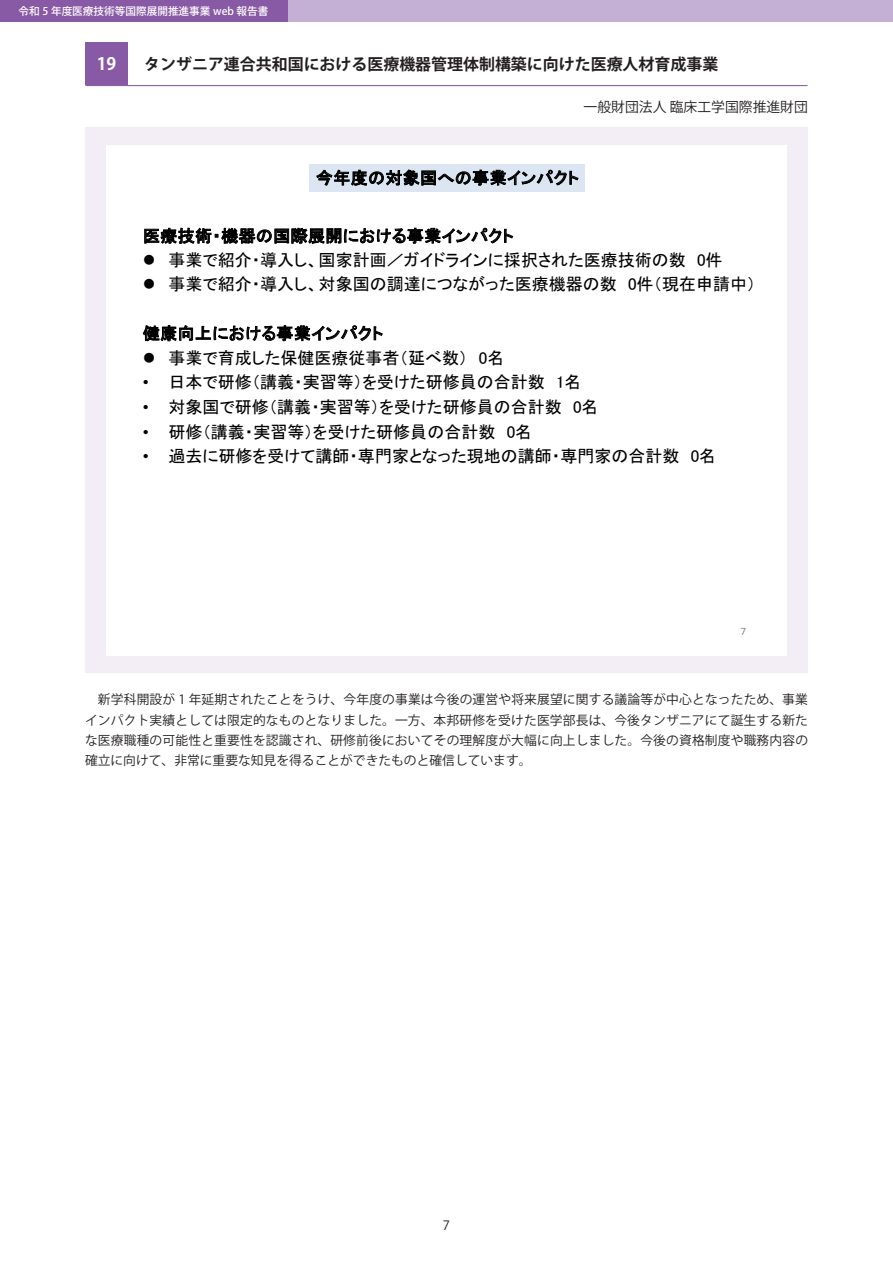
<style>
.page{position:relative;width:893px;height:1263px;background:#fff}
.page>*{position:absolute;margin:0;border:0;box-sizing:border-box;transform-origin:0 0}
.t1{font:16.95px "MS P Gothic";color:#000}
.t2{font:700 16.95px "Koz Go Pr 6 N";color:#fff}
.t3{font:16.65px "MS P Gothic";letter-spacing:.02em;color:#000}
.t4{font:700 15.9px "Koz Go Pr 6 N";color:#231f20}
.t5{font:13.8px "Koz Go Pr 6 N";color:#231f20}
.t6{font:12.75px/20.2px "Koz Go Pr 6 N";color:#231f20;text-align:justify}
.t7{font:11.4px "Calibri";color:#898989}
.t8{font:500 10.65px "Koz Go Pr 6 N";color:#fff}
.s1{font-family:"Arial"}
</style>
<div class="page">
<div style="left:0;top:0;width:893px;height:21px;background:#c4b0d4"></div>
<div style="left:86px;top:128px;width:722px;height:545px;background:#f3eef6"></div>
<div style="left:0;top:0;width:287px;height:21px;background:#8859a4"></div>
<hr style="left:85px;top:85px;width:723px;height:1px;background:#8859a4">
<div style="left:85px;top:43px;width:43px;height:42px;background:#8859a4"></div>
<div style="left:107px;top:145px;width:680px;height:510px;background:#fff"></div>
<div style="left:309px;top:164px;width:276px;height:28px;background:#dce6f2"></div>
<p class="t8" style="left:19px;top:5px;width:251px">令和 5 年度医療技術等国際展開推進事業 web 報告書</p>
<p class="t2" style="left:97px;top:54px;width:21px">19</p>
<p class="t4" style="left:144px;top:56px;width:576px">タンザニア連合共和国における医療機器管理体制構築に向けた医療人材育成事業</p>
<p class="t5" style="left:584px;top:99px;width:226px">一般財団法人 臨床工学国際推進財団</p>
<p class="t3" style="left:316px;top:169px;width:264px">今年度の対象国への事業インパクト</p>
<p class="t3" style="left:143px;top:227px;width:372px">医療技術・機器の国際展開における事業インパクト</p>
<p class="t1" style="left:143px;top:251px;width:581px">● 事業で紹介・導入し、国家計画／ガイドラインに採択された医療技術の数 0件</p>
<p class="t1" style="left:143px;top:276px;width:614px">● 事業で紹介・導入し、対象国の調達につながった医療機器の数 0件（現在申請中）</p>
<p class="t3" style="left:143px;top:325px;width:242px">健康向上における事業インパクト</p>
<p class="t1" style="left:143px;top:349px;width:363px">● 事業で育成した保健医療従事者（延べ数） 0名</p>
<p class="t1" style="left:143px;top:374px;width:440px"><span class="s1">•</span> 日本で研修（講義・実習等）を受けた研修員の合計数 1名</p>
<p class="t1" style="left:143px;top:399px;width:457px"><span class="s1">•</span> 対象国で研修（講義・実習等）を受けた研修員の合計数 0名</p>
<p class="t1" style="left:143px;top:423px;width:391px"><span class="s1">•</span> 研修（講義・実習等）を受けた研修員の合計数 0名</p>
<p class="t1" style="left:143px;top:448px;width:575px"><span class="s1">•</span> 過去に研修を受けて講師・専門家となった現地の講師・専門家の合計数 0名</p>
<p class="t7" style="left:740px;top:623px;width:7px">7</p>
<p class="t6" style="left:85px;top:690px;width:725px">　新学科開設が 1 年延期されたことをうけ、今年度の事業は今後の運営や将来展望に関する議論等が中心となったため、事業インパクト実績としては限定的なものとなりました。一方、本邦研修を受けた医学部長は、今後タンザニアにて誕生する新たな医療職種の可能性と重要性を認識され、研修前後においてその理解度が大幅に向上しました。今後の資格制度や職務内容の確立に向けて、非常に重要な知見を得ることができたものと確信しています。</p>
<p class="t6" style="left:443px;top:1215px;width:9px">7</p>
</div>
